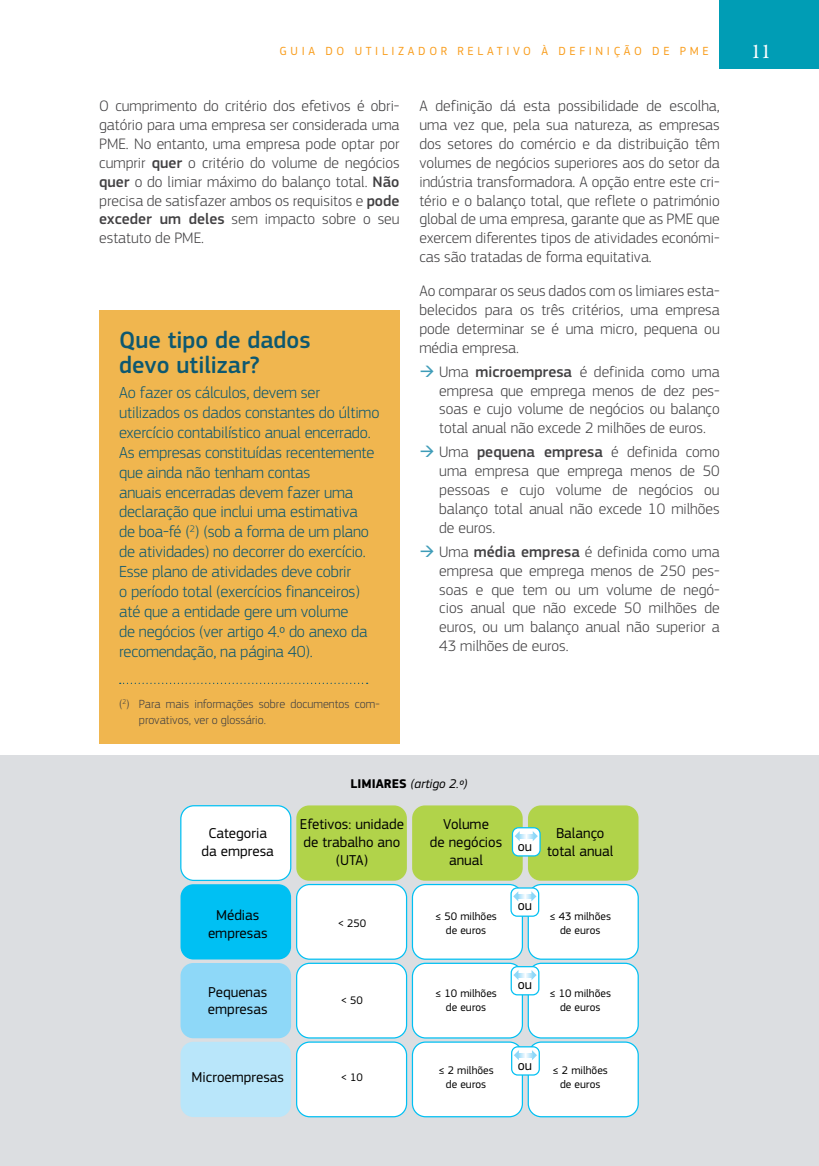
<style>
.page{position:relative;width:819px;height:1166px;background:#fff}
.page>*{position:absolute;margin:0;border:0;box-sizing:border-box;transform-origin:0 0}
.t1{font:500 24.5px/24.5px "EC Square Sans Pro";color:#0d5870}
.t2{font:21px "Garamond Premr Pro";color:#fff}
.t3{font:300 16.62px/19.9px "EC Square Sans Pro";letter-spacing:-.01em;color:#0d5870}
.t4{font:300 15.75px/18.9px "EC Square Sans Pro";color:#414042;text-align:justify}
.t5{font:14.88px/17.8px "EC Square Sans Pro";color:#000;text-align:center}
.t6{font:14px "EC Square Sans Pro";color:#000}
.t7{font:italic 13.12px "EC Square Sans Pro";color:#000}
.t8{font:300 12.25px/15.8px "EC Square Sans Pro";color:#414042}
.t9{font:12.25px "EC Square Sans Pro";letter-spacing:.295em;color:#f99d1c}
.t10{font:11.38px/13.7px "EC Square Sans Pro";color:#000;text-align:center}
.s1{font-weight:500}
.s2{color:#3e9cb8}
.s3{font-weight:700;font-style:normal}
</style>
<div class="page">
<div style="left:719px;top:0;width:100px;height:68px;background:#009db5"></div>
<div style="left:0;top:756px;width:819px;height:410px;background:#dcdee1"></div>
<div style="left:99px;top:310px;width:300px;height:434px;background:#f0b64f"></div>
<svg style="left:120px;top:683px;width:247px;height:1px"></svg>
<div style="left:180px;top:884px;width:111px;height:75px;background:#00c0f3;border-radius:13px"></div>
<div style="left:180px;top:963px;width:111px;height:75px;background:#8ed8f8;border-radius:13px"></div>
<div style="left:180px;top:1042px;width:111px;height:75px;background:#b9e6fa;border-radius:13px"></div>
<div style="left:296px;top:805px;width:111px;height:76px;background:#b1d34a;border-radius:13px"></div>
<div style="left:296px;top:884px;width:110px;height:75px;background:#fff;border-radius:13px"></div>
<div style="left:296px;top:884px;width:111px;height:76px;border:1px solid #00c0f3;border-radius:13px"></div>
<div style="left:181px;top:806px;width:110px;height:74px;background:#fff;border-radius:13px"></div>
<div style="left:180px;top:805px;width:111px;height:76px;border:1px solid #00c0f3;border-radius:13px"></div>
<div style="left:296px;top:963px;width:110px;height:75px;background:#fff;border-radius:13px"></div>
<div style="left:296px;top:962px;width:111px;height:76px;border:1px solid #00c0f3;border-radius:13px"></div>
<div style="left:296px;top:1042px;width:110px;height:75px;background:#fff;border-radius:13px"></div>
<div style="left:296px;top:1041px;width:111px;height:76px;border:1px solid #00c0f3;border-radius:13px"></div>
<div style="left:412px;top:805px;width:110px;height:76px;background:#b1d34a;border-radius:13px"></div>
<div style="left:412px;top:884px;width:110px;height:75px;background:#fff;border-radius:13px"></div>
<div style="left:412px;top:884px;width:111px;height:76px;border:1px solid #00c0f3;border-radius:13px"></div>
<div style="left:412px;top:963px;width:110px;height:75px;background:#fff;border-radius:13px"></div>
<div style="left:412px;top:962px;width:111px;height:76px;border:1px solid #00c0f3;border-radius:13px"></div>
<div style="left:412px;top:1042px;width:110px;height:75px;background:#fff;border-radius:13px"></div>
<div style="left:412px;top:1041px;width:111px;height:76px;border:1px solid #00c0f3;border-radius:13px"></div>
<div style="left:528px;top:805px;width:110px;height:76px;background:#b1d34a;border-radius:13px"></div>
<div style="left:528px;top:884px;width:110px;height:75px;background:#fff;border-radius:13px"></div>
<div style="left:527px;top:884px;width:111px;height:76px;border:1px solid #00c0f3;border-radius:13px"></div>
<div style="left:528px;top:963px;width:110px;height:75px;background:#fff;border-radius:13px"></div>
<div style="left:527px;top:962px;width:111px;height:76px;border:1px solid #00c0f3;border-radius:13px"></div>
<div style="left:528px;top:1042px;width:110px;height:75px;background:#fff;border-radius:13px"></div>
<div style="left:527px;top:1041px;width:111px;height:76px;border:1px solid #00c0f3;border-radius:13px"></div>
<div style="left:511px;top:966px;width:28px;height:29px;background:#fff;border-radius:6px"></div>
<div style="left:510px;top:966px;width:29px;height:29px;border:1px solid #00c0f3;border-radius:6px"></div>
<svg style="left:513px;top:970px;width:5px;height:10px"></svg>
<svg style="left:531px;top:970px;width:5px;height:10px"></svg>
<div style="left:511px;top:1047px;width:28px;height:28px;background:#fff;border-radius:6px"></div>
<div style="left:511px;top:1046px;width:29px;height:29px;border:1px solid #00c0f3;border-radius:6px"></div>
<svg style="left:514px;top:1050px;width:5px;height:10px"></svg>
<svg style="left:532px;top:1050px;width:5px;height:10px"></svg>
<div style="left:511px;top:888px;width:27px;height:28px;background:#fff;border-radius:6px"></div>
<div style="left:510px;top:887px;width:29px;height:30px;border:1px solid #00c0f3;border-radius:6px"></div>
<div style="left:512px;top:828px;width:28px;height:28px;background:#fff;border-radius:6px"></div>
<div style="left:512px;top:827px;width:28px;height:29px;border:1px solid #00c0f3;border-radius:6px"></div>
<svg style="left:517px;top:973px;width:15px;height:4px"></svg>
<svg style="left:517px;top:1053px;width:16px;height:4px"></svg>
<svg style="left:518px;top:894px;width:13px;height:4px"></svg>
<svg style="left:513px;top:892px;width:5px;height:9px"></svg>
<svg style="left:531px;top:891px;width:5px;height:10px"></svg>
<svg style="left:514px;top:832px;width:5px;height:9px"></svg>
<svg style="left:532px;top:831px;width:6px;height:10px"></svg>
<svg style="left:518px;top:834px;width:15px;height:4px"></svg>
<p class="t9" style="left:279px;top:44px;width:429px">Guia do utilizador relativo à definição de PME</p>
<h2 class="t2" style="left:750px;top:39px;width:22px">11</h2>
<p class="t4" style="left:99px;top:96px;width:302px">O cumprimento do critério dos efetivos é obri‑ gatório para uma empresa ser considerada uma PME. No entanto, uma empresa pode optar por cumprir <span class="s1">quer</span> o critério do volume de negócios <span class="s1">quer</span> o do limiar máximo do balanço total. <span class="s1">Não </span>precisa de satisfazer ambos os requisitos e <span class="s1">pode exceder um deles</span> sem impacto sobre o seu estatuto de PME.</p>
<h1 class="t1" style="left:119px;top:328px;width:193px">Que tipo de dados devo utilizar?</h1>
<p class="t3" style="left:119px;top:382px;width:262px">Ao fazer os cálculos, devem ser utilizados os dados constantes do último exercício contabilístico anual encerrado.<br>As empresas constituídas recentemente que ainda não tenham contas<br>anuais encerradas devem fazer uma declaração que inclui uma estimativa<br>de boa‑fé (<sup>2</sup>) (sob a forma de um plano de atividades) no decorrer do exercício.<br>Esse plano de atividades deve cobrir<br>o período total (exercícios financeiros) até que a entidade gere um volume<br>de negócios (ver artigo 4.º do anexo da recomendação, na página 40).</p>
<p class="t8" style="left:139px;top:696px;width:242px;text-indent:-20px">(<sup>2</sup>) Para mais informações sobre documentos com‑ provativos, ver o glossário.</p>
<p class="t4" style="left:419px;top:96px;width:302px">A definição dá esta possibilidade de escolha, uma vez que, pela sua natureza, as empresas dos setores do comércio e da distribuição têm volumes de negócios superiores aos do setor da indústria transformadora. A opção entre este cri‑ tério e o balanço total, que reflete o património global de uma empresa, garante que as PME que exercem diferentes tipos de atividades económi‑ cas são tratadas de forma equitativa.</p>
<p class="t4" style="left:419px;top:281px;width:302px">Ao comparar os seus dados com os limiares esta‑ belecidos para os três critérios, uma empresa pode determinar se é uma micro, pequena ou média empresa.</p>
<p class="t4" style="left:439px;top:362px;width:282px;text-indent:-20px"><span class="s2">→</span> Uma <span class="s1">microempresa</span> é definida como uma empresa que emprega menos de dez pes‑ soas e cujo volume de negócios ou balanço total anual não excede 2 milhões de euros.</p>
<p class="t4" style="left:439px;top:442px;width:282px;text-indent:-20px"><span class="s2">→</span> Uma <span class="s1">pequena empresa</span> é definida como uma empresa que emprega menos de 50 pessoas e cujo volume de negócios ou balanço total anual não excede 10 milhões de euros.</p>
<p class="t4" style="left:439px;top:542px;width:282px;text-indent:-20px"><span class="s2">→</span> Uma <span class="s1">média empresa</span> é definida como uma empresa que emprega menos de 250 pes‑ soas e que tem ou um volume de negó‑ cios anual que não excede 50 milhões de euros, ou um balanço anual não superior a 43 milhões de euros.</p>
<p class="t7" style="left:350px;top:776px;width:118px"><span class="s3">LIMIARES</span> (artigo 2.º)</p>
<p class="t5" style="left:201px;top:824px;width:74px">Categoria da empresa</p>
<p class="t5" style="left:300px;top:815px;width:106px">Efetivos: unidade de trabalho ano (UTA)</p>
<p class="t5" style="left:430px;top:815px;width:74px">Volume<br>de negócios anual</p>
<p class="t5" style="left:547px;top:824px;width:68px">Balanço total anual</p>
<p class="t6" style="left:517px;top:838px;width:16px">ou</p>
<p class="t6" style="left:517px;top:897px;width:16px">ou</p>
<p class="t5" style="left:208px;top:906px;width:61px">Médias empresas</p>
<p class="t10" style="left:338px;top:917px;width:30px">&lt; 250</p>
<p class="t10" style="left:435px;top:910px;width:63px">≤ 50 milhões de euros</p>
<p class="t10" style="left:549px;top:910px;width:63px">≤ 43 milhões de euros</p>
<p class="t6" style="left:517px;top:976px;width:16px">ou</p>
<p class="t5" style="left:208px;top:983px;width:61px;text-align:left">Pequenas empresas</p>
<p class="t10" style="left:341px;top:993px;width:24px">&lt; 50</p>
<p class="t10" style="left:435px;top:987px;width:63px">≤ 10 milhões de euros</p>
<p class="t10" style="left:549px;top:987px;width:63px">≤ 10 milhões de euros</p>
<p class="t6" style="left:517px;top:1057px;width:16px">ou</p>
<p class="t5" style="left:191px;top:1068px;width:94px">Microempresas</p>
<p class="t10" style="left:341px;top:1070px;width:24px">&lt; 10</p>
<p class="t10" style="left:438px;top:1064px;width:57px">≤ 2 milhões de euros</p>
<p class="t10" style="left:552px;top:1064px;width:57px">≤ 2 milhões de euros</p>
</div>
